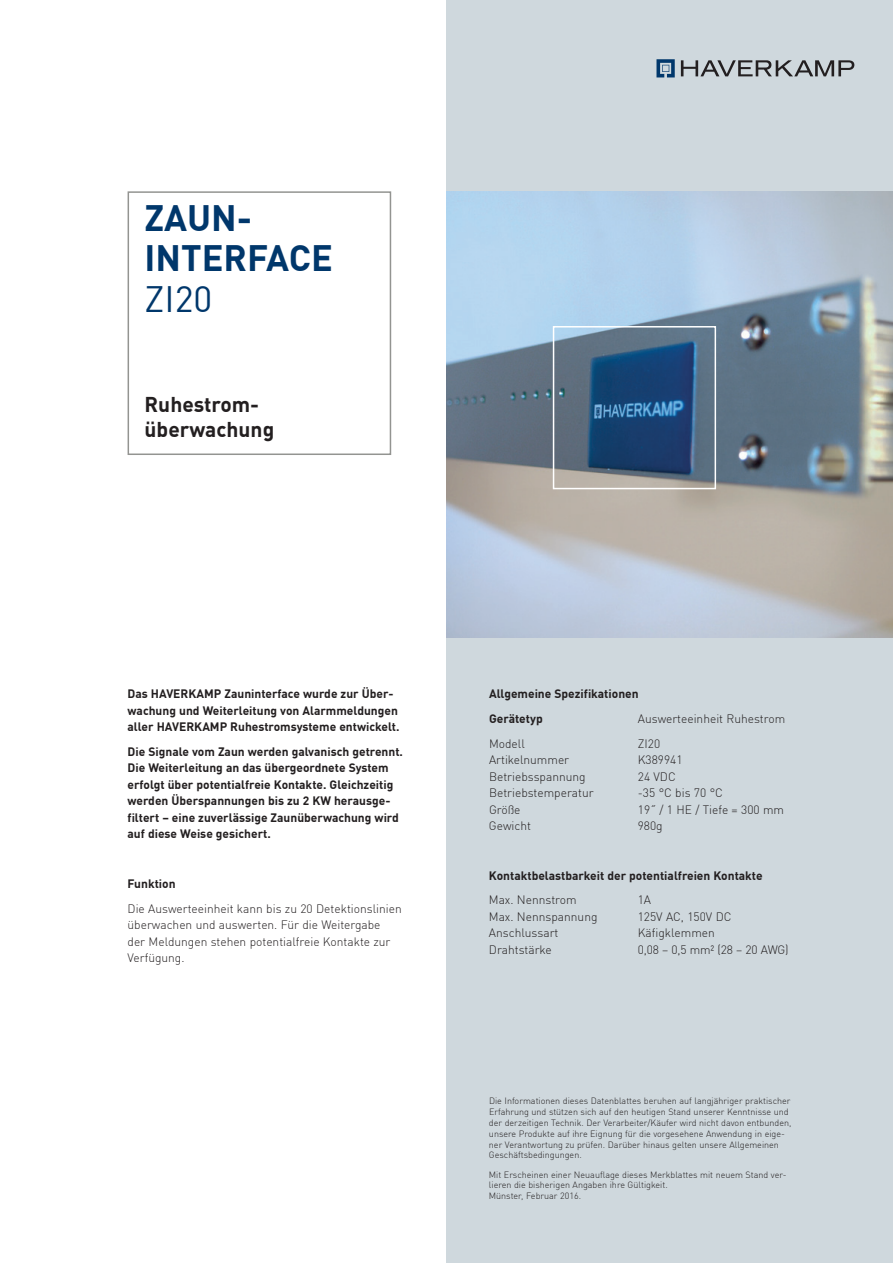
<style>
.page{position:relative;width:893px;height:1263px;background:#fff}
.page>*{position:absolute;margin:0;border:0;box-sizing:border-box;transform-origin:0 0}
.t1{font:700 36px/40.5px "DIN Offc";color:#00376b}
.t2{font:36px "DIN Offc";color:#00376b}
.t3{font:700 21px/25.5px "DIN Offc";color:#231f20}
.t4{font:700 12px/16.5px "DIN Offc";color:#231f20}
.t5{font:300 12px/16.5px "DIN Offc";color:#231f20}
.t6{font:300 9px/10.8px "DIN Offc";color:#231f20}
</style>
<div class="page">
<div style="left:446px;top:0;width:447px;height:1263px;background:#cfd8dd"></div>
<div style="left:128px;top:191px;width:263px;height:264px;border:2px solid #939491"></div>
<svg style="left:681px;top:60px;width:173px;height:16px"></svg>
<svg style="left:656px;top:59px;width:19px;height:18px"></svg>
<img style="left:446px;top:192px;width:447px;height:445px">
<div style="left:553px;top:326px;width:163px;height:163px;border:2px solid #fff"></div>
<h1 class="t1" style="left:145px;top:196px;width:190px">ZAUN-<br>INTERFACE</h1>
<h1 class="t2" style="left:145px;top:276px;width:69px">ZI20</h1>
<h2 class="t3" style="left:145px;top:391px;width:131px">Ruhestrom&shy;überwachung</h2>
<h3 class="t4" style="left:128px;top:685px;width:273px">Das HAVERKAMP Zauninterface wurde zur Über&shy;wachung und Weiterleitung von Alarmmeldungen aller HAVERKAMP Ruhestromsysteme entwickelt.</h3>
<p class="t4" style="left:128px;top:743px;width:277px">Die Signale vom Zaun werden galvanisch getrennt.<br>Die Weiterleitung an das übergeordnete System erfolgt über potentialfreie Kontakte. Gleichzeitig werden Überspannungen bis zu 2 KW herausge&shy;filtert – eine zuverlässige Zaunüberwachung wird auf diese Weise gesichert.</p>
<h3 class="t4" style="left:128px;top:875px;width:50px">Funktion</h3>
<h3 class="t5" style="left:128px;top:900px;width:276px">Die Auswerteeinheit kann bis zu 20 Detektionslinien überwachen und auswerten. Für die Weitergabe<br>der Meldungen stehen potentialfreie Kontakte zur Verfügung.</h3>
<h3 class="t4" style="left:489px;top:681px;width:151px;line-height:24.8px">Allgemeine Spezifikationen<br>Gerätetyp</h3>
<h3 class="t5" style="left:638px;top:710px;width:149px">Auswerteeinheit Ruhestrom</h3>
<h3 class="t5" style="left:489px;top:735px;width:37px">Modell</h3>
<h3 class="t5" style="left:638px;top:735px;width:24px">ZI20</h3>
<h3 class="t5" style="left:489px;top:751px;width:82px">Artikelnummer</h3>
<h3 class="t5" style="left:638px;top:751px;width:46px">K389941</h3>
<h3 class="t5" style="left:489px;top:768px;width:98px">Betriebsspannung</h3>
<h3 class="t5" style="left:638px;top:768px;width:39px">24 VDC</h3>
<h3 class="t5" style="left:489px;top:784px;width:106px">Betriebstemperatur</h3>
<h3 class="t5" style="left:638px;top:784px;width:87px">-35 °C bis 70 °C</h3>
<h3 class="t5" style="left:489px;top:801px;width:33px">Größe</h3>
<h3 class="t5" style="left:638px;top:801px;width:148px">19˝ / 1 HE / Tiefe = 300 mm</h3>
<h3 class="t5" style="left:489px;top:817px;width:44px">Gewicht</h3>
<h3 class="t5" style="left:638px;top:817px;width:26px">980g</h3>
<h3 class="t4" style="left:489px;top:866px;width:275px">Kontaktbelastbarkeit der potentialfreien Kontakte</h3>
<h3 class="t5" style="left:489px;top:892px;width:89px">Max. Nennstrom</h3>
<h3 class="t5" style="left:638px;top:892px;width:15px">1A</h3>
<h3 class="t5" style="left:489px;top:908px;width:110px">Max. Nennspannung</h3>
<h3 class="t5" style="left:638px;top:908px;width:95px">125V AC, 150V DC</h3>
<h3 class="t5" style="left:489px;top:925px;width:71px">Anschlussart</h3>
<h3 class="t5" style="left:638px;top:925px;width:79px">Käfigklemmen</h3>
<h3 class="t5" style="left:489px;top:941px;width:64px">Drahtstärke</h3>
<h3 class="t5" style="left:638px;top:941px;width:152px">0,08 – 0,5 mm² (28 – 20 AWG)</h3>
<p class="t6" style="left:489px;top:1095px;width:304px">Die Informationen dieses Datenblattes beruhen auf langjähriger praktischer Erfahrung und stützen sich auf den heutigen Stand unserer Kenntnisse und der derzeitigen Technik. Der Verarbeiter/Käufer wird nicht davon entbunden, unsere Produkte auf ihre Eignung für die vorgesehene Anwendung in eige&shy;ner Verantwortung zu prüfen. Darüber hinaus gelten unsere Allgemeinen Geschäftsbedingungen.</p>
<p class="t6" style="left:489px;top:1169px;width:299px">Mit Erscheinen einer Neuauflage dieses Merkblattes mit neuem Stand ver&shy;lieren die bisherigen Angaben ihre Gültigkeit.<br>Münster, Februar 2016.</p>
</div>
